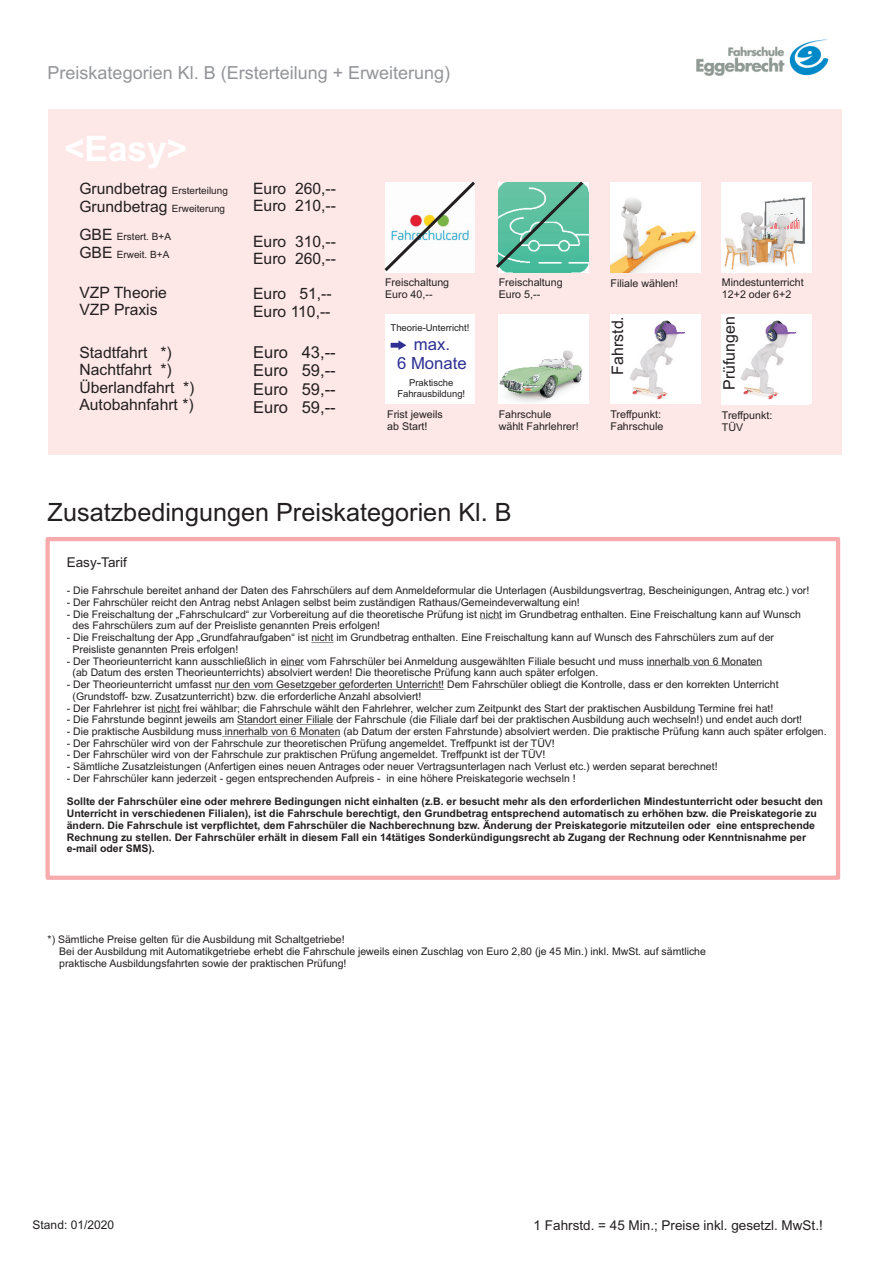
<style>
.page{position:relative;width:893px;height:1263px;background:#fff}
.page>*{position:absolute;margin:0;border:0;box-sizing:border-box;transform-origin:0 0}
.t1{font:700 35.25px "Arial";color:#fff}
.t2{font:25.2px "Arial";color:#231f20}
.t3{font:18px "Arial";color:#939598}
.t4{font:16.8px/18.8px "Arial";color:#2e3092;text-align:center}
.t5{font:16.5px/18.5px "Arial";color:#231f20;text-align:justify}
.t6{font:15.9px "Arial";color:#231f20}
.t7{font:15.75px/17.5px "Arial";color:#231f20}
.t8{font:13.5px "Arial";color:#231f20}
.t9{font:12px "Arial";color:#231f20}
.t10{font:10.65px/12px "Arial";color:#231f20}
.t11{font:10.5px/11.7px "Arial";color:#231f20}
.t12{font:700 10.5px/11.7px "Arial";color:#231f20}
.t13{font:10.05px/17.5px "Arial";color:#231f20}
.t14{font:9.45px/10.6px "Arial";color:#231f20;text-align:center}
.s1{font-size:15.75px}
.s2{font-size:10.05px}
</style>
<div class="page">
<img style="left:696px;top:39px;width:133px;height:37px">
<div style="left:48px;top:109px;width:794px;height:346px;background:#fde8e7"></div>
<svg style="left:384px;top:181px;width:91px;height:92px"></svg>
<div style="left:385px;top:314px;width:90px;height:90px;background:#fff"></div>
<img style="left:499px;top:314px;width:89px;height:90px">
<img style="left:722px;top:183px;width:89px;height:89px">
<img style="left:610px;top:183px;width:90px;height:89px">
<img style="left:722px;top:314px;width:89px;height:90px">
<img style="left:499px;top:183px;width:89px;height:89px">
<svg style="left:496px;top:181px;width:90px;height:90px"></svg>
<img style="left:610px;top:314px;width:90px;height:90px">
<svg style="left:391px;top:340px;width:15px;height:10px"></svg>
<svg style="left:480px;top:619px;width:22px;height:1px"></svg>
<svg style="left:311px;top:642px;width:22px;height:1px"></svg>
<svg style="left:281px;top:665px;width:23px;height:1px"></svg>
<hr style="left:647px;top:665px;width:115px;height:1px;background:#231f20">
<hr style="left:215px;top:689px;width:229px;height:1px;background:#231f20">
<svg style="left:158px;top:712px;width:22px;height:1px"></svg>
<hr style="left:237px;top:724px;width:96px;height:1px;background:#231f20">
<hr style="left:222px;top:736px;width:119px;height:1px;background:#231f20">
<div style="left:46px;top:537px;width:794px;height:343px;border:4px solid #f8abad"></div>
<h3 class="t3" style="left:48px;top:66px;width:404px">Preiskategorien Kl. B (Ersterteilung + Erweiterung)</h3>
<h1 class="t1" style="left:64px;top:135px;width:125px">&lt;Easy&gt;</h1>
<p class="t13" style="left:79px;top:183px;width:150px"><span class="s1">Grundbetrag</span> Ersterteilung</p>
<h3 class="t7" style="left:79px;top:199px;width:147px">Grundbetrag <span class="s2">Erweiterung</span></h3>
<p class="t13" style="left:79px;top:229px;width:93px"><span class="s1">GBE</span> Erstert. B+A<br><span class="s1">GBE</span> Erweit. B+A</p>
<h3 class="t7" style="left:79px;top:285px;width:89px">VZP Theorie<br>VZP Praxis</h3>
<h3 class="t7" style="left:253px;top:181px;width:84px">Euro 260,--<br>Euro 210,--</h3>
<h3 class="t7" style="left:253px;top:234px;width:84px">Euro 310,--<br>Euro 260,--</h3>
<h3 class="t7" style="left:253px;top:286px;width:80px">Euro 51,--<br>Euro 110,--</h3>
<h3 class="t7" style="left:79px;top:345px;width:117px">Stadtfahrt *)<br>Nachtfahrt *)<br>Überlandfahrt *)<br>Autobahnfahrt *)</h3>
<h3 class="t5" style="left:253px;top:344px;width:84px">Euro 43,-- Euro 59,-- Euro 59,-- Euro 59,--</h3>
<p class="t10" style="left:385px;top:278px;width:66px">Freischaltung<br>Euro 40,--</p>
<p class="t10" style="left:499px;top:278px;width:66px">Freischaltung<br>Euro 5,--</p>
<p class="t10" style="left:610px;top:278px;width:69px">Filiale wählen!</p>
<p class="t10" style="left:722px;top:278px;width:83px">Mindestunterricht<br>12+2 oder 6+2</p>
<p class="t14" style="left:391px;top:323px;width:80px">Theorie-Unterricht!</p>
<h3 class="t6" style="left:723px;top:390px;width:75px;rotate:-90deg">Prüfungen</h3>
<h3 class="t6" style="left:612px;top:375px;width:60px;rotate:-90deg">Fahrstd.</h3>
<h3 class="t4" style="left:397px;top:337px;width:71px">max.<br>6 Monate</h3>
<p class="t14" style="left:397px;top:378px;width:69px">Praktische<br>Fahrausbildung!</p>
<p class="t10" style="left:387px;top:409px;width:57px">Frist jeweils ab Start!</p>
<p class="t10" style="left:499px;top:409px;width:82px">Fahrschule wählt Fahrlehrer!</p>
<p class="t10" style="left:610px;top:409px;width:54px">Treffpunkt:<br>Fahrschule</p>
<p class="t10" style="left:722px;top:410px;width:52px">Treffpunkt:<br>TÜV</p>
<h2 class="t2" style="left:48px;top:503px;width:465px">Zusatzbedingungen Preiskategorien Kl. B</h2>
<p class="t8" style="left:67px;top:557px;width:62px">Easy-Tarif</p>
<p class="t11" style="left:67px;top:586px;width:744px">- Die Fahrschule bereitet anhand der Daten des Fahrschülers auf dem Anmeldeformular die Unterlagen (Ausbildungsvertrag, Bescheinigungen, Antrag etc.) vor!</p>
<p class="t11" style="left:67px;top:597px;width:514px">- Der Fahrschüler reicht den Antrag nebst Anlagen selbst beim zuständigen Rathaus/Gemeindeverwaltung ein!</p>
<p class="t11" style="left:73px;top:609px;width:730px;text-indent:-6px">- Die Freischaltung der „Fahrschulcard“ zur Vorbereitung auf die theoretische Prüfung ist nicht im Grundbetrag enthalten. Eine Freischaltung kann auf Wunsch des Fahrschülers zum auf der Preisliste genannten Preis erfolgen!</p>
<p class="t11" style="left:73px;top:632px;width:703px;text-indent:-6px">- Die Freischaltung der App „Grundfahraufgaben“ ist nicht im Grundbetrag enthalten. Eine Freischaltung kann auf Wunsch des Fahrschülers zum auf der<br>Preisliste genannten Preis erfolgen!</p>
<p class="t11" style="left:73px;top:656px;width:691px;text-indent:-6px">- Der Theorieunterricht kann ausschließlich in einer vom Fahrschüler bei Anmeldung ausgewählten Filiale besucht und muss innerhalb von 6 Monaten (ab Datum des ersten Theorieunterrichts) absolviert werden! Die theoretische Prüfung kann auch später erfolgen.</p>
<p class="t11" style="left:73px;top:679px;width:707px;text-indent:-6px">- Der Theorieunterricht umfasst nur den vom Gesetzgeber geforderten Unterricht! Dem Fahrschüler obliegt die Kontrolle, dass er den korrekten Unterricht (Grundstoff- bzw. Zusatzunterricht) bzw. die erforderliche Anzahl absolviert!</p>
<p class="t11" style="left:67px;top:703px;width:708px">- Der Fahrlehrer ist nicht frei wählbar; die Fahrschule wählt den Fahrlehrer, welcher zum Zeitpunkt des Start der praktischen Ausbildung Termine frei hat!</p>
<p class="t11" style="left:67px;top:715px;width:737px">- Die Fahrstunde beginnt jeweils am Standort einer Filiale der Fahrschule (die Filiale darf bei der praktischen Ausbildung auch wechseln!) und endet auch dort!</p>
<p class="t11" style="left:67px;top:726px;width:761px">- Die praktische Ausbildung muss innerhalb von 6 Monaten (ab Datum der ersten Fahrstunde) absolviert werden. Die praktische Prüfung kann auch später erfolgen.</p>
<p class="t11" style="left:67px;top:738px;width:490px">- Der Fahrschüler wird von der Fahrschule zur theoretischen Prüfung angemeldet. Treffpunkt ist der TÜV!</p>
<p class="t11" style="left:67px;top:750px;width:480px">- Der Fahrschüler wird von der Fahrschule zur praktischen Prüfung angemeldet. Treffpunkt ist der TÜV!</p>
<p class="t11" style="left:67px;top:762px;width:652px">- Sämtliche Zusatzleistungen (Anfertigen eines neuen Antrages oder neuer Vertragsunterlagen nach Verlust etc.) werden separat berechnet!</p>
<p class="t11" style="left:67px;top:773px;width:510px">- Der Fahrschüler kann jederzeit - gegen entsprechenden Aufpreis - in eine höhere Preiskategorie wechseln !</p>
<p class="t12" style="left:67px;top:797px;width:758px">Sollte der Fahrschüler eine oder mehrere Bedingungen nicht einhalten (z.B. er besucht mehr als den erforderlichen Mindestunterricht oder besucht den Unterricht in verschiedenen Filialen), ist die Fahrschule berechtigt, den Grundbetrag entsprechend automatisch zu erhöhen bzw. die Preiskategorie zu ändern. Die Fahrschule ist verpflichtet, dem Fahrschüler die Nachberechnung bzw. Änderung der Preiskategorie mitzuteilen oder eine entsprechende Rechnung zu stellen. Der Fahrschüler erhält in diesem Fall ein 14tätiges Sonderkündigungsrecht ab Zugang der Rechnung oder Kenntnisnahme per e-mail oder SMS).</p>
<p class="t11" style="left:59px;top:935px;width:648px;text-indent:-12px">*) Sämtliche Preise gelten für die Ausbildung mit Schaltgetriebe!<br>Bei der Ausbildung mit Automatikgetriebe erhebt die Fahrschule jeweils einen Zuschlag von Euro 2,80 (je 45 Min.) inkl. MwSt. auf sämtliche praktische Ausbildungsfahrten sowie der praktischen Prüfung!</p>
<p class="t9" style="left:33px;top:1221px;width:83px">Stand: 01/2020</p>
<p class="t8" style="left:534px;top:1220px;width:291px">1 Fahrstd. = 45 Min.; Preise inkl. gesetzl. MwSt.!</p>
</div>
